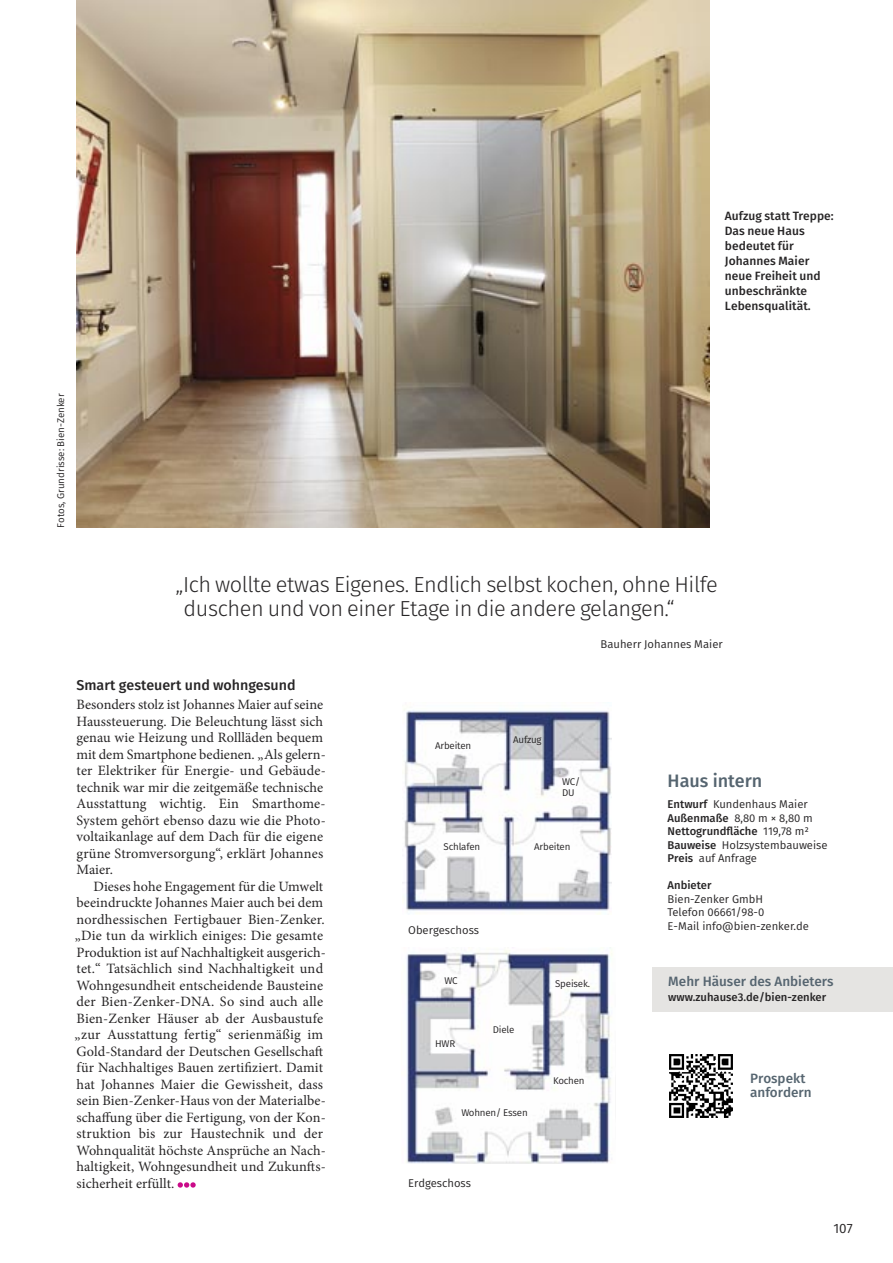
<style>
.page{position:relative;width:893px;height:1263px;background:#fff}
.page>*{position:absolute;margin:0;border:0;box-sizing:border-box;transform-origin:0 0}
.t1{font:300 21.75px/24px "Fira Sans";letter-spacing:-.02em;color:#272526}
.t2{font:500 18px "Fira Sans";color:#566570}
.t3{font:14.25px/16.5px "Minion Pro";letter-spacing:.005em;color:#272526}
.t4{font:500 14.25px "Fira Sans";color:#272526}
.t5{font:500 13.5px/14.2px "Fira Sans";color:#566570}
.t6{font:13.5px "Fira Sans";color:#272526}
.t7{font:500 12px/15px "Fira Sans";letter-spacing:.005em;color:#272526}
.t8{font:11.25px "Fira Sans";color:#272526}
.t9{font:500 11.25px "Fira Sans";color:#272526}
.t10{font:9.75px/10.5px "Fira Sans";letter-spacing:-.02em;color:#272526}
.t11{font:9.75px "Fira Sans";color:#272526}
.s1{font-weight:500}
.s2{font-weight:400}
</style>
<div class="page">
<img style="left:406px;top:950px;width:206px;height:214px">
<img style="left:403px;top:710px;width:209px;height:204px">
<img style="left:669px;top:1054px;width:64px;height:64px">
<img style="left:77px;top:0;width:632px;height:527px">
<div style="left:652px;top:967px;width:241px;height:45px;background:#e5e4e2"></div>
<svg style="left:178px;top:1182px;width:18px;height:5px"></svg>
<p class="t7" style="left:725px;top:209px;width:110px">Aufzug statt Treppe:<br>Das neue Haus bedeutet für<br>Johannes Maier neue Freiheit und unbeschränkte<br>Lebensqualität.</p>
<p class="t11" style="left:57px;top:527px;width:136px;rotate:-90deg">Fotos, Grundrisse: Bien-Zenker</p>
<p class="t1" style="left:184px;top:574px;width:536px;text-indent:-8px">„Ich wollte etwas Eigenes. Endlich selbst kochen, ohne Hilfe duschen und von einer Etage in die andere gelangen.“</p>
<p class="t8" style="left:601px;top:640px;width:124px">Bauherr Johannes Maier</p>
<p class="t4" style="left:77px;top:679px;width:221px">Smart gesteuert und wohngesund</p>
<p class="t3" style="left:77px;top:697px;width:251px">Besonders stolz ist Johannes Maier auf seine Haussteuerung. Die Beleuchtung lässt sich genau wie Heizung und Rollläden bequem mit dem Smartphone bedienen. „Als gelern&shy;ter Elektriker für Energie- und Gebäude&shy;technik war mir die zeitgemäße technische Ausstattung wichtig. Ein Smarthome-System gehört ebenso dazu wie die Photo&shy;voltaikanlage auf dem Dach für die eigene grüne Stromversorgung“, erklärt Johannes Maier.</p>
<p class="t3" style="left:75px;top:879px;width:253px;text-indent:19px">Dieses hohe Engagement für die Umwelt beeindruckte Johannes Maier auch bei dem nordhessischen Fertigbauer Bien-Zenker. „Die tun da wirklich einiges: Die gesamte Produktion ist auf Nachhaltigkeit ausgerich&shy;tet.“ Tatsächlich sind Nachhaltigkeit und Wohngesundheit entscheidende Bausteine der Bien-Zenker-DNA. So sind auch alle Bien-Zenker Häuser ab der Ausbaustufe „zur Ausstattung fertig“ serienmäßig im Gold-Standard der Deutschen Gesellschaft für Nachhaltiges Bauen zertifiziert. Damit hat Johannes Maier die Gewissheit, dass sein Bien-Zenker-Haus von der Materialbe&shy;schaffung über die Fertigung, von der Kon&shy;struktion bis zur Haustechnik und der Wohnqualität höchste Ansprüche an Nach&shy;haltigkeit, Wohngesundheit und Zukunfts&shy;sicherheit erfüllt.</p>
<p class="t10" style="left:435px;top:741px;width:38px">Arbeiten</p>
<p class="t10" style="left:513px;top:735px;width:30px">Aufzug</p>
<p class="t10" style="left:562px;top:778px;width:20px">WC/<br>DU</p>
<p class="t10" style="left:444px;top:842px;width:38px">Schlafen</p>
<p class="t10" style="left:534px;top:842px;width:38px">Arbeiten</p>
<p class="t8" style="left:408px;top:925px;width:72px">Obergeschoss</p>
<p class="t10" style="left:444px;top:976px;width:15px">WC</p>
<p class="t10" style="left:435px;top:1039px;width:22px">HWR</p>
<p class="t10" style="left:493px;top:1025px;width:23px">Diele</p>
<p class="t10" style="left:461px;top:1108px;width:68px">Wohnen/ Essen</p>
<p class="t8" style="left:408px;top:1179px;width:64px">Erdgeschoss</p>
<p class="t10" style="left:555px;top:980px;width:36px">Speisek.</p>
<p class="t10" style="left:553px;top:1076px;width:33px">Kochen</p>
<p class="t2" style="left:668px;top:774px;width:96px">Haus intern</p>
<p class="t8" style="left:668px;top:800px;width:142px"><span class="s1">Entwurf</span> Kundenhaus Maier</p>
<p class="t8" style="left:668px;top:813px;width:147px"><span class="s1">Außenmaße</span> 8,80 m × 8,80 m</p>
<p class="t9" style="left:668px;top:827px;width:143px">Nettogrundfläche <span class="s2">119,78 m2</span></p>
<p class="t8" style="left:668px;top:840px;width:161px"><span class="s1">Bauweise</span> Holzsystembauweise</p>
<p class="t8" style="left:668px;top:854px;width:91px"><span class="s1">Preis</span> auf Anfrage</p>
<p class="t9" style="left:668px;top:881px;width:45px">Anbieter</p>
<p class="t8" style="left:668px;top:894px;width:97px">Bien-Zenker GmbH</p>
<p class="t8" style="left:668px;top:908px;width:98px">Telefon 06661/98-0</p>
<p class="t8" style="left:668px;top:921px;width:143px">E-Mail info@bien-zenker.de</p>
<p class="t5" style="left:668px;top:975px;width:167px">Mehr Häuser des Anbieters</p>
<p class="t9" style="left:668px;top:993px;width:160px">www.zuhause3.de/bien-zenker</p>
<p class="t5" style="left:750px;top:1072px;width:63px">Prospekt anfordern</p>
<p class="t6" style="left:833px;top:1223px;width:21px">107</p>
</div>
